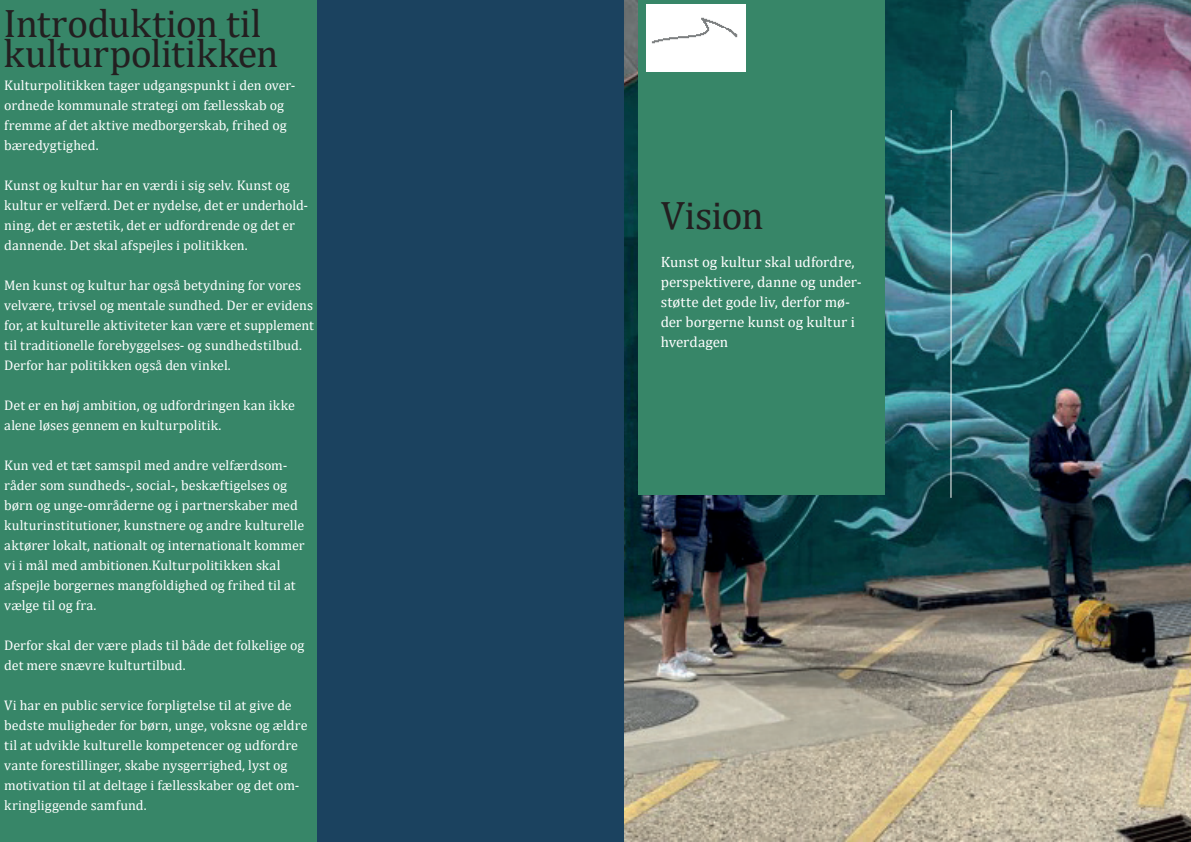
<style>
.page{position:relative;width:1191px;height:842px;background:#fff}
.page>*{position:absolute;margin:0;border:0;box-sizing:border-box;transform-origin:0 0}
.t1{font:40px/30px "Cambria";letter-spacing:-.01em;color:#231f20}
.t2{font:15px/20px "Cambria";color:#fff}
.t3{font:14px/20px "Cambria";color:#fff}
</style>
<div class="page">
<img style="left:624px;top:0;width:567px;height:842px">
<div style="left:638px;top:0;width:246px;height:495px;background:#378668"></div>
<div style="left:646px;top:5px;width:100px;height:66px;background:#fff"></div>
<hr style="left:950px;top:110px;width:1px;height:388px;background:#fff">
<div style="left:0;top:0;width:624px;height:842px;background:#378668"></div>
<div style="left:317px;top:0;width:307px;height:842px;background:#1b425f"></div>
<h1 class="t1" style="left:4px;top:8px;width:276px">Introduktion til kulturpolitikken</h1>
<p class="t3" style="left:4px;top:75px;width:293px">Kulturpolitikken tager udgangspunkt i den over&shy;ordnede kommunale strategi om fællesskab og fremme af det aktive medborgerskab, frihed og bæredygtighed.</p>
<p class="t3" style="left:4px;top:175px;width:305px">Kunst og kultur har en værdi i sig selv. Kunst og kultur er velfærd. Det er nydelse, det er underhold&shy;ning, det er æstetik, det er udfordrende og det er dannende. Det skal afspejles i politikken.</p>
<p class="t3" style="left:4px;top:275px;width:311px">Men kunst og kultur har også betydning for vores velvære, trivsel og mentale sundhed. Der er evidens for, at kulturelle aktiviteter kan være et supplement til traditionelle forebyggelses- og sundhedstilbud.<br>Derfor har politikken også den vinkel.</p>
<p class="t3" style="left:4px;top:395px;width:292px">Det er en høj ambition, og udfordringen kan ikke alene løses gennem en kulturpolitik.</p>
<p class="t3" style="left:4px;top:455px;width:302px">Kun ved et tæt samspil med andre velfærdsom&shy;råder som sundheds-, social-, beskæftigelses og børn og unge-områderne og i partnerskaber med kulturinstitutioner, kunstnere og andre kulturelle aktører lokalt, nationalt og internationalt kommer vi i mål med ambitionen.Kulturpolitikken skal afspejle borgernes mangfoldighed og frihed til at vælge til og fra.</p>
<p class="t3" style="left:4px;top:636px;width:302px">Derfor skal der være plads til både det folkelige og det mere snævre kulturtilbud.</p>
<p class="t3" style="left:4px;top:696px;width:305px">Vi har en public service forpligtelse til at give de bedste muligheder for børn, unge, voksne og ældre til at udvikle kulturelle kompetencer og udfordre vante forestillinger, skabe nysgerrighed, lyst og motivation til at deltage i fællesskaber og det om&shy;kringliggende samfund.</p>
<h1 class="t1" style="left:660px;top:200px;width:104px">Vision</h1>
<p class="t2" style="left:660px;top:251px;width:202px">Kunst og kultur skal udfordre, perspektivere, danne og under&shy;støtte det gode liv, derfor mø&shy;der borgerne kunst og kultur i hverdagen</p>
</div>
